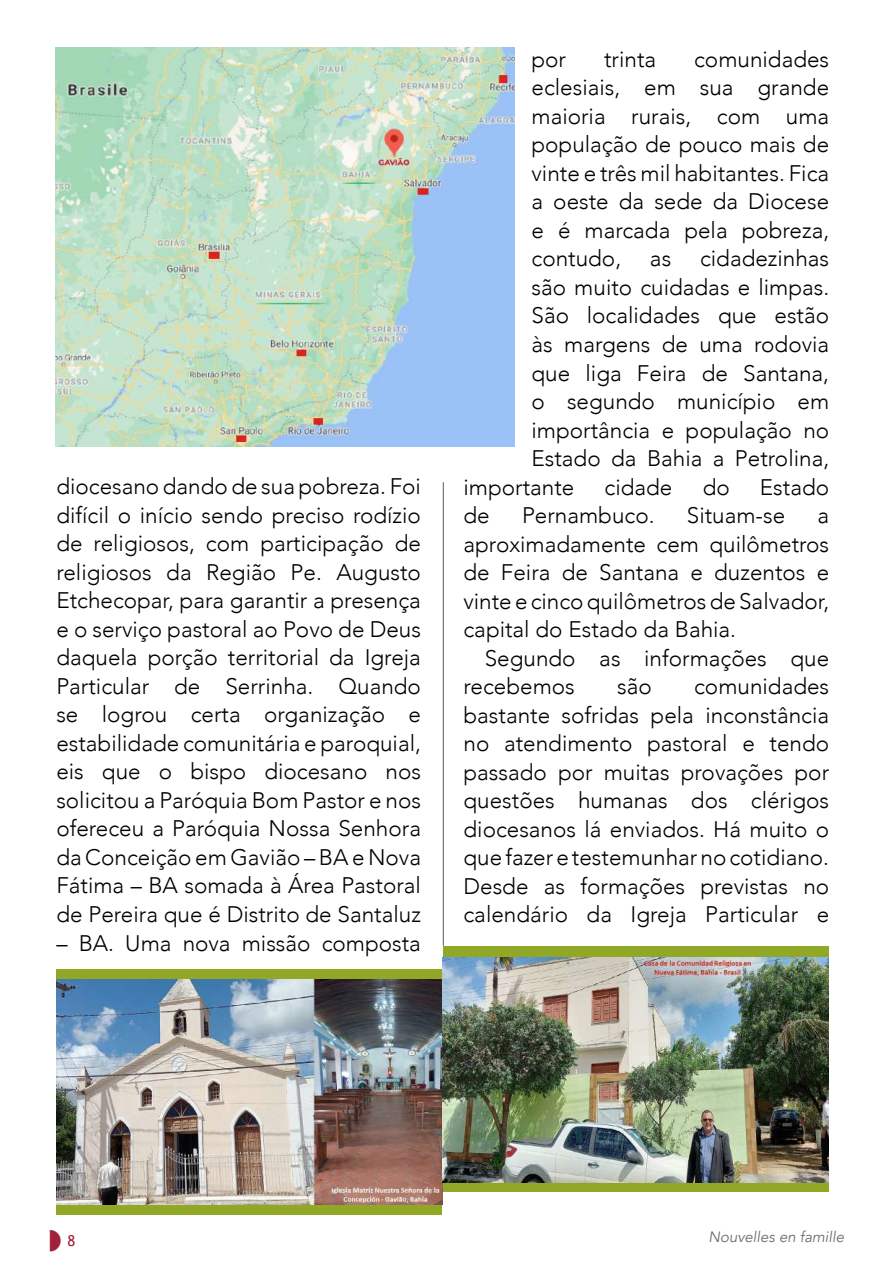
<style>
.page{position:relative;width:893px;height:1263px;background:#fff}
.page>*{position:absolute;margin:0;border:0;box-sizing:border-box;transform-origin:0 0}
.t1{font:300 22.5px/28.5px "Avenir";color:#000;text-align:justify}
.t2{font:italic 15px "Avenir";color:#6d6e71}
.t3{font:15px "Trebuchet MS";color:#a2203a}
</style>
<div class="page">
<hr style="left:443px;top:482px;width:1px;height:464px;background:#58595b">
<div style="left:56px;top:969px;width:386px;height:246px;background:#90a826"></div>
<img style="left:56px;top:979px;width:386px;height:225px">
<div style="left:443px;top:946px;width:386px;height:245px;background:#90a826"></div>
<img style="left:443px;top:957px;width:386px;height:225px">
<img style="left:55px;top:47px;width:459px;height:399px">
<p class="t1" style="left:56px;top:472px;width:366px">diocesano dando de sua pobreza. Foi difícil o início sendo preciso rodízio de religiosos, com participação de religiosos da Região Pe. Augusto Etchecopar, para garantir a presença e o serviço pastoral ao Povo de Deus daquela porção territorial da Igreja Particular de Serrinha. Quando se logrou certa organização e estabilidade comunitária e paroquial, eis que o bispo diocesano nos solicitou a Paróquia Bom Pastor e nos ofereceu a Paróquia Nossa Senhora da Conceição em Gavião – BA e Nova Fátima – BA somada à Área Pastoral de Pereira que é Distrito de Santaluz</p>
<p class="t1" style="left:56px;top:928px;width:366px">– BA. Uma nova missão composta</p>
<p class="t1" style="left:531px;top:45px;width:299px;text-indent:163px">comunidades eclesiais, em sua grande maioria rurais, com uma população de pouco mais de vinte e três mil habitantes. Fica a oeste da sede da Diocese e é marcada pela pobreza, contudo,</p>
<p class="t1" style="left:531px;top:45px;width:36px">por</p>
<p class="t1" style="left:604px;top:45px;width:54px">trinta</p>
<p class="t1" style="left:650px;top:244px;width:23px">as</p>
<p class="t1" style="left:700px;top:244px;width:131px">cidadezinhas</p>
<p class="t1" style="left:531px;top:273px;width:299px">são muito cuidadas e limpas.</p>
<p class="t1" style="left:531px;top:301px;width:299px">São localidades que estão</p>
<p class="t1" style="left:531px;top:330px;width:299px">às margens de uma rodovia</p>
<p class="t1" style="left:531px;top:358px;width:299px">que liga Feira de Santana,</p>
<p class="t1" style="left:531px;top:387px;width:299px">o segundo município em</p>
<p class="t1" style="left:531px;top:416px;width:299px">importância e população no</p>
<p class="t1" style="left:531px;top:444px;width:299px">Estado da Bahia a Petrolina,</p>
<p class="t1" style="left:463px;top:473px;width:112px">importante</p>
<p class="t1" style="left:605px;top:473px;width:69px">cidade</p>
<p class="t1" style="left:703px;top:473px;width:29px">do</p>
<p class="t1" style="left:760px;top:473px;width:71px">Estado</p>
<p class="t1" style="left:463px;top:501px;width:28px">de</p>
<p class="t1" style="left:522px;top:501px;width:134px">Pernambuco.</p>
<p class="t1" style="left:687px;top:501px;width:100px">Situam-se</p>
<p class="t1" style="left:463px;top:501px;width:367px;text-indent:354px">a aproximadamente cem quilômetros de Feira de Santana e duzentos e vinte e cinco quilômetros de Salvador, capital do Estado da Bahia.</p>
<p class="t1" style="left:463px;top:644px;width:367px;text-indent:21px">Segundo as informações que recebemos</p>
<p class="t1" style="left:463px;top:672px;width:367px;text-indent:231px">comunidades bastante sofridas pela inconstância no atendimento pastoral e tendo passado por muitas provações por questões humanas dos clérigos diocesanos lá enviados. Há muito o que fazer e testemunhar no cotidiano.<br>Desde as formações previstas no calendário da Igreja Particular e</p>
<p class="t1" style="left:617px;top:672px;width:36px">são</p>
<p class="t3" style="left:67px;top:1232px;width:9px">8</p>
<p class="t2" style="left:708px;top:1228px;width:137px">Nouvelles en famille</p>
</div>
